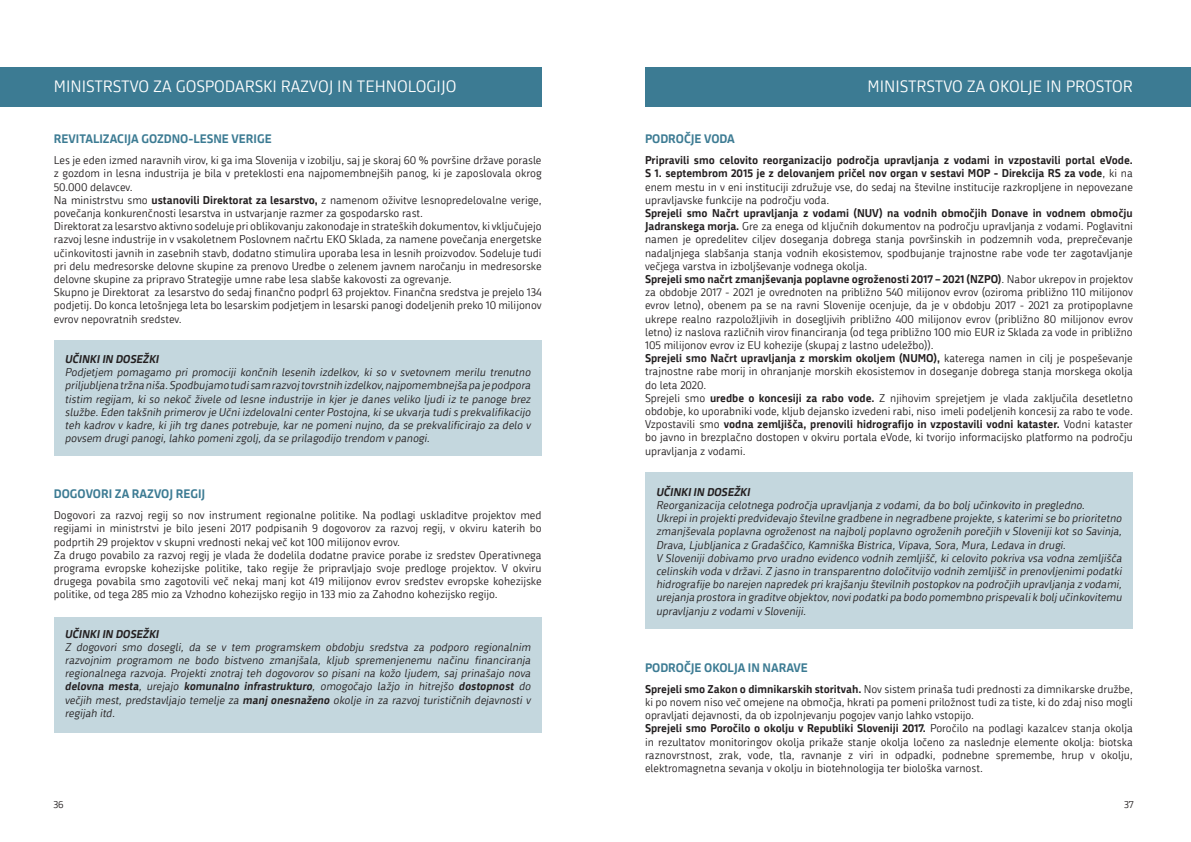
<style>
.page{position:relative;width:1191px;height:842px;background:#fff}
.page>*{position:absolute;margin:0;border:0;box-sizing:border-box;transform-origin:0 0}
.t1{font:16px "Republika";color:#fff}
.t2{font:700 12px "Republika";color:#3c7b93}
.t3{font:11px/13.2px "Republika";color:#231f20;text-align:justify}
.t4{font:italic 11px/13.2px "Republika";color:#231f20;text-align:justify}
.t5{font:700 11px/13.2px "Republika";color:#231f20;text-align:justify}
.t6{font:italic 700 11px "Republika";color:#231f20}
.t7{font:10px "Republika";color:#231f20}
.s1{font-weight:700}
.s2{font-weight:400}
</style>
<div class="page">
<div style="left:0;top:67px;width:541px;height:40px;background:#3c7b93"></div>
<div style="left:645px;top:67px;width:546px;height:40px;background:#3c7b93"></div>
<div style="left:645px;top:472px;width:487px;height:157px;background:#c4d7de"></div>
<div style="left:54px;top:617px;width:487px;height:115px;background:#c4d7de"></div>
<div style="left:54px;top:340px;width:487px;height:116px;background:#c4d7de"></div>
<p class="t1" style="left:54px;top:75px;width:404px">MINISTRSTVO ZA GOSPODARSKI RAZVOJ IN TEHNOLOGIJO</p>
<p class="t1" style="left:867px;top:75px;width:267px">MINISTRSTVO ZA OKOLJE IN PROSTOR</p>
<p class="t2" style="left:54px;top:130px;width:219px">REVITALIZACIJA GOZDNO-LESNE VERIGE</p>
<p class="t3" style="left:54px;top:153px;width:489px">Les je eden izmed naravnih virov, ki ga ima Slovenija v izobilju, saj je skoraj 60 % površine države porasle z gozdom in lesna industrija je bila v preteklosti ena najpomembnejših panog, ki je zaposlovala okrog 50.000 delavcev.</p>
<p class="t3" style="left:54px;top:193px;width:489px">Na ministrstvu smo <span class="s1">ustanovili Direktorat za lesarstvo,</span> z namenom oživitve lesnopredelovalne verige, povečanja konkurenčnosti lesarstva in ustvarjanje razmer za gospodarsko rast.</p>
<p class="t3" style="left:54px;top:219px;width:489px">Direktorat za lesarstvo aktivno sodeluje pri oblikovanju zakonodaje in strateških dokumentov, ki vključujejo razvoj lesne industrije in v vsakoletnem Poslovnem načrtu EKO Sklada, za namene povečanja energetske učinkovitosti javnih in zasebnih stavb, dodatno stimulira uporaba lesa in lesnih proizvodov. Sodeluje tudi pri delu medresorske delovne skupine za prenovo Uredbe o zelenem javnem naročanju in medresorske delovne skupine za pripravo Strategije umne rabe lesa slabše kakovosti za ogrevanje.</p>
<p class="t3" style="left:54px;top:285px;width:489px">Skupno je Direktorat za lesarstvo do sedaj finančno podprl 63 projektov. Finančna sredstva je prejelo 134 podjetij. Do konca letošnjega leta bo lesarskim podjetjem in lesarski panogi dodeljenih preko 10 milijonov evrov nepovratnih sredstev.</p>
<p class="t6" style="left:65px;top:351px;width:98px">UČINKIIN DOSEŽKI</p>
<p class="t4" style="left:65px;top:365px;width:469px">Podjetjem pomagamo pri promociji končnih lesenih izdelkov, ki so v svetovnem merilu trenutno priljubljena tržna niša.Spodbujamo tudisam razvoj tovrstnih izdelkov,najpomembnejša pa je podpora tistim regijam, ki so nekoč živele od lesne industrije in kjer je danes veliko ljudi iz te panoge brez službe.Eden takšnih primerov je UčniizdelovalnicenterPostojna,kise ukvarja tudis prekvalifikacijo teh kadrov v kadre, ki jih trg danes potrebuje, kar ne pomeni nujno, da se prekvalificirajo za delo v povsem drugipanogi,lahko pomenizgolj,da se prilagodijo trendom v panogi.</p>
<p class="t2" style="left:54px;top:485px;width:153px">DOGOVORI ZA RAZVOJ REGIJ</p>
<p class="t3" style="left:54px;top:508px;width:489px">Dogovori za razvoj regij so nov instrument regionalne politike. Na podlagi uskladitve projektov med regijami in ministrstvi je bilo jeseni 2017 podpisanih 9 dogovorov za razvoj regij, v okviru katerih bo podprtih 29 projektov v skupni vrednosti nekaj več kot 100 milijonov evrov.</p>
<p class="t3" style="left:54px;top:548px;width:489px">Za drugo povabilo za razvoj regij je vlada že dodelila dodatne pravice porabe iz sredstev Operativnega programa evropske kohezijske politike, tako regije že pripravljajo svoje predloge projektov. V okviru drugega povabila smo zagotovili več nekaj manj kot 419 milijonov evrov sredstev evropske kohezijske politike, od tega 285 mio za Vzhodno kohezijsko regijo in 133 mio za Zahodno kohezijsko regijo.</p>
<p class="t6" style="left:65px;top:625px;width:98px">UČINKIIN DOSEŽKI</p>
<p class="t4" style="left:65px;top:640px;width:469px">Z dogovori smo dosegli, da se v tem programskem obdobju sredstva za podporo regionalnim razvojnim programom ne bodo bistveno zmanjšala, kljub spremenjenemu načinu financiranja regionalnega razvoja. Projekti znotraj teh dogovorov so pisani na kožo ljudem, saj prinašajo nova <span class="s1">delovna mesta</span>, urejajo <span class="s1">komunalno infrastrukturo</span>, omogočajo lažjo in hitrejšo <span class="s1">dostopnost</span> do večjih mest, predstavljajo temelje za <span class="s1">manj onesnaženo</span> okolje in za razvoj turističnih dejavnosti v regijah itd.</p>
<p class="t2" style="left:645px;top:130px;width:91px">PODROČJE VODA</p>
<p class="t5" style="left:645px;top:153px;width:489px">Pripravili smo celovito reorganizacijo področja upravljanja z vodami in vzpostavili portal eVode.<br>S 1. septembrom 2015 je z delovanjem pričel nov organ v sestavi MOP - Direkcija RS za vode<span class="s2">, ki na enem mestu in v eni instituciji združuje vse, do sedaj na številne institucije razkropljene in nepovezane upravljavske funkcije na področju voda.</span></p>
<p class="t3" style="left:645px;top:206px;width:489px"><span class="s1">Sprejeli smo Načrt upravljanja z vodami (NUV) na vodnih območjih Donave in vodnem območju Jadranskega morja.</span> Gre za enega od ključnih dokumentov na področju upravljanja z vodami. Poglavitni namen je opredelitev ciljev doseganja dobrega stanja površinskih in podzemnih voda, preprečevanje nadaljnjega slabšanja stanja vodnih ekosistemov, spodbujanje trajnostne rabe vode ter zagotavljanje večjega varstva in izboljševanje vodnega okolja.</p>
<p class="t3" style="left:645px;top:272px;width:489px"><span class="s1">Sprejeli smo načrt zmanjševanja poplavne ogroženosti 2017 – 2021 (NZPO)</span>. Nabor ukrepov in projektov za obdobje 2017 - 2021 je ovrednoten na približno 540 milijonov evrov (oziroma približno 110 milijonov evrov letno), obenem pa se na ravni Slovenije ocenjuje, da je v obdobju 2017 - 2021 za protipoplavne ukrepe realno razpoložljivih in dosegljivih približno 400 milijonov evrov (približno 80 milijonov evrov letno) iz naslova različnih virov financiranja (od tega približno 100 mio EUR iz Sklada za vode in približno 105 milijonov evrov iz EU kohezije (skupaj z lastno udeležbo)).</p>
<p class="t3" style="left:645px;top:351px;width:489px"><span class="s1">Sprejeli smo Načrt upravljanja z morskim okoljem (NUMO),</span> katerega namen in cilj je pospeševanje trajnostne rabe morij in ohranjanje morskih ekosistemov in doseganje dobrega stanja morskega okolja do leta 2020.</p>
<p class="t3" style="left:645px;top:391px;width:489px">Sprejeli smo <span class="s1">uredbe o koncesiji za rabo vode.</span> Z njihovim sprejetjem je vlada zaključila desetletno obdobje, ko uporabniki vode, kljub dejansko izvedeni rabi, niso imeli podeljenih koncesij za rabo te vode.</p>
<p class="t3" style="left:645px;top:417px;width:489px">Vzpostavili smo <span class="s1">vodna zemljišča, prenovili hidrografijo in vzpostavili vodni kataster.</span> Vodni kataster bo javno in brezplačno dostopen v okviru portala eVode, ki tvorijo informacijsko platformo na področju upravljanja z vodami.</p>
<p class="t6" style="left:656px;top:484px;width:98px">UČINKIIN DOSEŽKI</p>
<p class="t4" style="left:656px;top:498px;width:432px">Reorganizacija celotnega področja upravljanja z vodami,da bo bolj učinkovito in pregledno.</p>
<p class="t4" style="left:656px;top:511px;width:469px">Ukrepiin projektipredvidevajo številne gradbene in negradbene projekte,s katerimise bo prioritetno zmanjševala poplavna ogroženostna najbolj poplavno ogroženih porečjih v Slovenijikotso Savinja, Drava,Ljubljanica z Gradaščico,Kamniška Bistrica,Vipava,Sora,Mura,Ledava in drugi.</p>
<p class="t4" style="left:656px;top:551px;width:469px">V Sloveniji dobivamo prvo uradno evidenco vodnih zemljišč, ki celovito pokriva vsa vodna zemljišča celinskih voda v državi.Z jasno in transparentno določitvijo vodnih zemljišč in prenovljenimipodatki hidrografije bo narejen napredek prikrajšanju številnih postopkov na področjih upravljanja z vodami, urejanja prostora in graditve objektov,novipodatkipa bodo pomembno prispevalik bolj učinkovitemu upravljanju z vodamiv Sloveniji.</p>
<p class="t2" style="left:645px;top:658px;width:164px">PODROČJE OKOLJA IN NARAVE</p>
<p class="t3" style="left:645px;top:682px;width:489px"><span class="s1">Sprejeli smo Zakon o dimnikarskih storitvah.</span> Nov sistem prinaša tudi prednosti za dimnikarske družbe, ki po novem niso več omejene na območja, hkrati pa pomeni priložnost tudi za tiste, ki do zdaj niso mogli opravljati dejavnosti, da ob izpolnjevanju pogojev vanjo lahko vstopijo.</p>
<p class="t3" style="left:645px;top:721px;width:489px"><span class="s1">Sprejeli smo Poročilo o okolju v Republiki Sloveniji 2017.</span> Poročilo na podlagi kazalcev stanja okolja in rezultatov monitoringov okolja prikaže stanje okolja ločeno za naslednje elemente okolja: biotska raznovrstnost, zrak, vode, tla, ravnanje z viri in odpadki, podnebne spremembe, hrup v okolju, elektromagnetna sevanja v okolju in biotehnologija ter biološka varnost.</p>
<p class="t7" style="left:53px;top:798px;width:12px">36</p>
<p class="t7" style="left:1124px;top:798px;width:11px">37</p>
</div>
